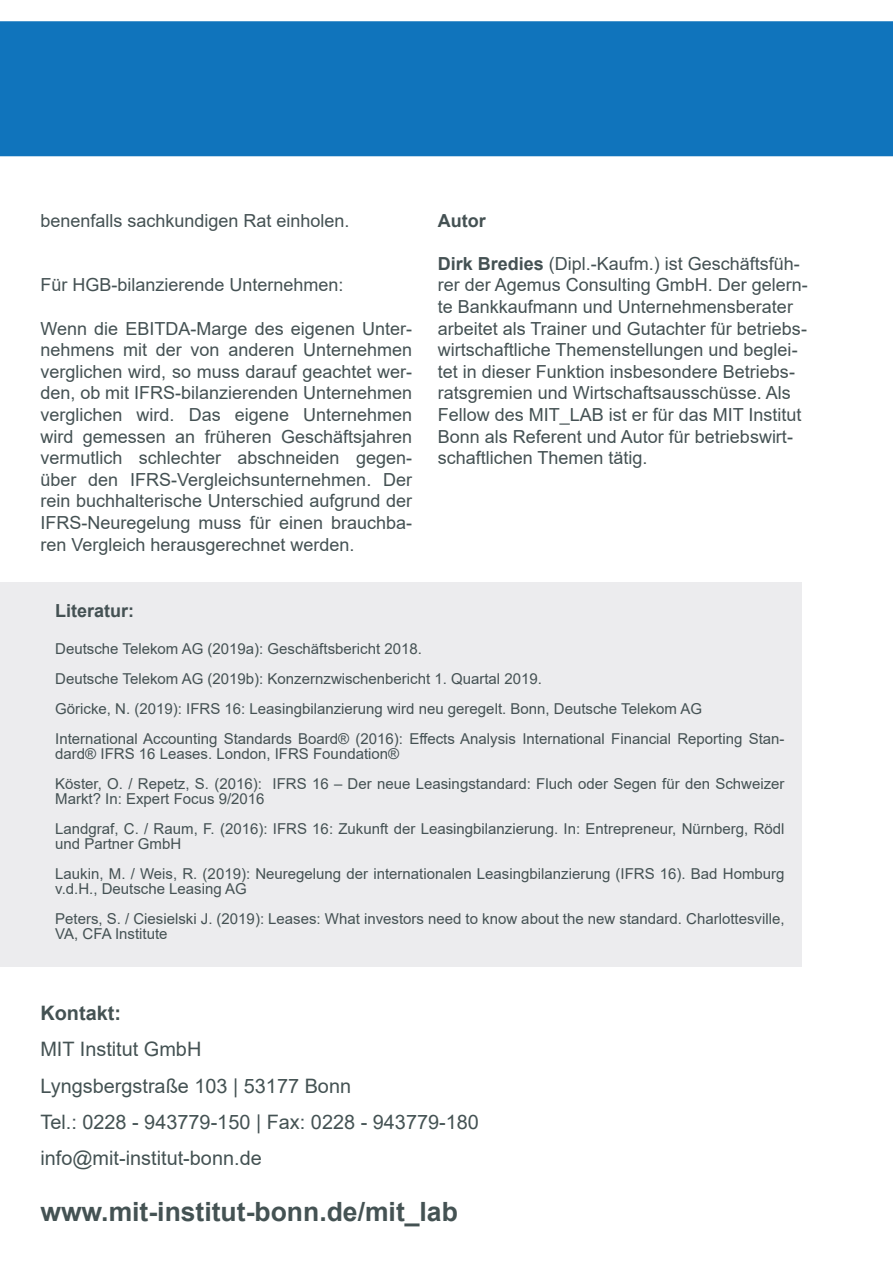
<style>
.page{position:relative;width:893px;height:1263px;background:#fff}
.page>*{position:absolute;margin:0;border:0;box-sizing:border-box;transform-origin:0 0}
.t1{font:700 26.55px "Arial";color:#445253}
.t2{font:19.95px/36.5px "Arial";color:#445253}
.t3{font:700 19.95px "Arial";color:#445253}
.t4{font:18px/21.6px "Arial";color:#445153;text-align:justify}
.t5{font:700 18px "Arial";color:#445153}
.t6{font:15px/30px "Arial";color:#445153}
.s1{font-weight:700}
</style>
<div class="page">
<div style="left:0;top:21px;width:893px;height:135px;background:#1074bc"></div>
<div style="left:0;top:582px;width:801px;height:385px;background:#ececee"></div>
<p class="t4" style="left:40px;top:209px;width:311px">benenfalls sachkundigen Rat einholen.</p>
<p class="t4" style="left:40px;top:274px;width:305px">Für HGB-bilanzierende Unternehmen:</p>
<p class="t4" style="left:40px;top:317px;width:373px">Wenn die EBITDA-Marge des eigenen Unter&shy;nehmens mit der von anderen Unternehmen verglichen wird, so muss darauf geachtet wer&shy;den, ob mit IFRS-bilanzierenden Unternehmen verglichen wird. Das eigene Unternehmen wird gemessen an früheren Geschäftsjahren vermutlich schlechter abschneiden gegen&shy;über den IFRS-Vergleichsunternehmen. Der rein buchhalterische Unterschied aufgrund der IFRS-Neuregelung muss für einen brauchba&shy;ren Vergleich herausgerechnet werden.</p>
<p class="t5" style="left:438px;top:208px;width:49px">Autor</p>
<p class="t4" style="left:438px;top:253px;width:372px;text-align:left"><span class="s1">Dirk Bredies</span> (Dipl.-Kaufm.) ist Geschäftsfüh&shy;rer der Agemus Consulting GmbH. Der gelern&shy;te Bankkaufmann und Unternehmensberater arbeitet als Trainer und Gutachter für betriebs&shy;wirtschaftliche Themenstellungen und beglei&shy;tet in dieser Funktion insbesondere Betriebs&shy;ratsgremien und Wirtschaftsausschüsse. Als Fellow des MIT_LAB ist er für das MIT Institut Bonn als Referent und Autor für betriebswirt&shy;schaftlichen Themen tätig.</p>
<p class="t5" style="left:55px;top:598px;width:81px">Literatur:</p>
<p class="t6" style="left:55px;top:633px;width:731px">Deutsche Telekom AG (2019a): Geschäftsbericht 2018.<br>Deutsche Telekom AG (2019b): Konzernzwischenbericht 1. Quartal 2019.<br>Göricke, N. (2019): IFRS 16: Leasingbilanzierung wird neu geregelt. Bonn, Deutsche Telekom AG International Accounting Standards Board® (2016): Effects Analysis International Financial Reporting Stan-</p>
<p class="t6" style="left:55px;top:738px;width:731px">dard® IFRS 16 Leases. London, IFRS Foundation®<br>Köster, O. / Repetz, S. (2016): IFRS 16 – Der neue Leasingstandard: Fluch oder Segen für den Schweizer</p>
<p class="t6" style="left:55px;top:783px;width:731px">Markt? In: Expert Focus 9/2016<br>Landgraf, C. / Raum, F. (2016): IFRS 16: Zukunft der Leasingbilanzierung. In: Entrepreneur, Nürnberg, Rödl</p>
<p class="t6" style="left:55px;top:828px;width:731px">und Partner GmbH<br>Laukin, M. / Weis, R. (2019): Neuregelung der internationalen Leasingbilanzierung (IFRS 16). Bad Homburg</p>
<p class="t6" style="left:55px;top:873px;width:731px">v.d.H., Deutsche Leasing AG<br>Peters, S. / Ciesielski J. (2019): Leases: What investors need to know about the new standard. Charlottesville,</p>
<p class="t6" style="left:55px;top:918px;width:114px">VA, CFA Institute</p>
<p class="t3" style="left:40px;top:998px;width:82px">Kontakt:</p>
<p class="t2" style="left:40px;top:1031px;width:440px">MIT Institut GmbH<br>Lyngsbergstraße 103 | 53177 Bonn<br>Tel.: 0228 - 943779-150 | Fax: 0228 - 943779-180 info@mit-institut-bonn.de</p>
<h1 class="t1" style="left:40px;top:1193px;width:419px">www.mit-institut-bonn.de/mit_lab</h1>
</div>
